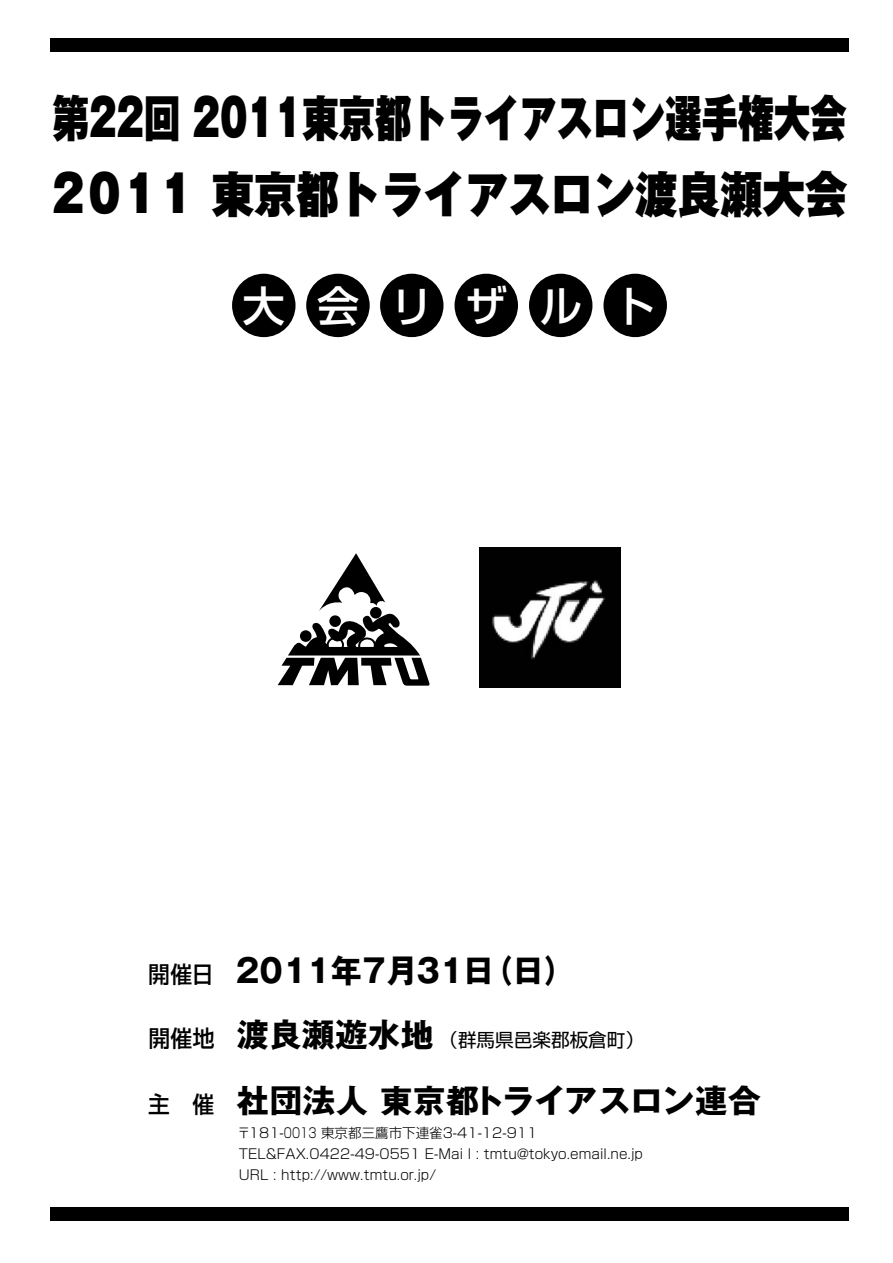
<style>
.page{position:relative;width:893px;height:1263px;background:#fff}
.page>*{position:absolute;margin:0;border:0;box-sizing:border-box;transform-origin:0 0}
.t1{font:49.5px/75.9px "Gothic MB101 Ult";color:#000;scale:.73 1}
.t2{font:500 41.85px "Shin Go";letter-spacing:.77em;color:#fff}
.t3{font:700 32.55px "Gothic MB101";letter-spacing:.015em;color:#000}
.t4{font:700 32.4px "Gothic MB101";letter-spacing:.015em;color:#000;scale:.95 1}
.t5{font:18.6px "Shin Go";color:#000}
.t6{font:300 13.5px/21px "Shin Go";color:#000}
.s1{font-family:"Shin Go";font-weight:500;font-size:22.95px}
.s2{font-weight:500;font-size:22.95px}
.s3{font-family:"Gothic MB101";font-weight:700;font-size:32.55px}
</style>
<div class="page">
<div style="left:380px;top:274px;width:63px;height:63px;background:#000;border-radius:50%"></div>
<div style="left:454px;top:274px;width:64px;height:63px;background:#000;border-radius:50%"></div>
<div style="left:306px;top:274px;width:63px;height:63px;background:#000;border-radius:50%"></div>
<div style="left:232px;top:274px;width:63px;height:63px;background:#000;border-radius:50%"></div>
<div style="left:529px;top:274px;width:63px;height:63px;background:#000;border-radius:50%"></div>
<div style="left:603px;top:274px;width:64px;height:63px;background:#000;border-radius:50%"></div>
<div style="left:50px;top:38px;width:798px;height:13px;background:#000"></div>
<div style="left:50px;top:1208px;width:798px;height:13px;background:#000"></div>
<svg style="left:277px;top:553px;width:153px;height:133px"></svg>
<img style="left:479px;top:547px;width:141px;height:141px">
<h1 class="t1" style="left:52px;top:87px;width:1091px">第22回 2011東京都トライアスロン選手権大会<br>2011 東京都トライアスロン渡良瀬大会</h1>
<h2 class="t2" style="left:243px;top:290px;width:414px">大会リザルト</h2>
<h3 class="t4" style="left:148px;top:958px;width:450px"><span class="s1">開催日　</span>2011年7月31日（日）</h3>
<h3 class="t5" style="left:148px;top:1033px;width:497px"><span class="s2">開催地　</span><span class="s3">渡良瀬遊水地</span>（群馬県邑楽郡板倉町）</h3>
<h3 class="t3" style="left:148px;top:1088px;width:614px"><span class="s1">主　催　</span>社団法人 東京都トライアスロン連合</h3>
<p class="t6" style="left:237px;top:1125px;width:407px">〒181-0013 東京都三鷹市下連雀3-41-12-911<br>TEL&amp;FAX.0422-49-0551 E-Mai l : tmtu@tokyo.email.ne.jp<br>URL : http://www.tmtu.or.jp/</p>
</div>
